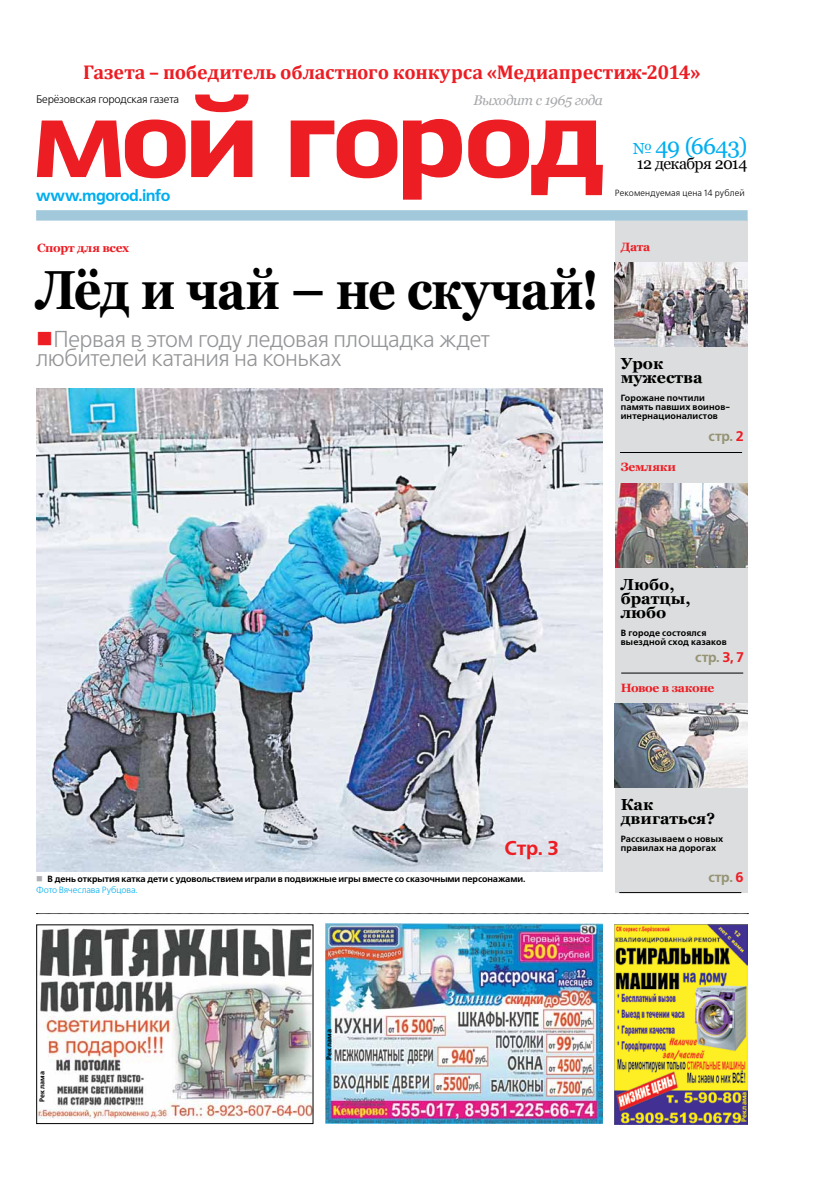
<style>
.page{position:relative;width:820px;height:1191px;background:#fff}
.page>*{position:absolute;margin:0;border:0;box-sizing:border-box;transform-origin:0 0}
.t1{font:700 55px "Georgia";letter-spacing:-.025em;color:#000;scale:.88 1}
.t2{font:23px/19px "Free Set C";letter-spacing:-.025em;color:#939598}
.t3{font:23px "Georgia";letter-spacing:-.04em;color:#00aeef}
.t4{font:700 20px "Cambria";letter-spacing:-.005em;color:#ed1d24}
.t5{font:700 20px "Free Set C";color:#ed1d24}
.t6{font:700 16px/14px "Georgia";color:#000}
.t7{font:700 16px "Free Set C";letter-spacing:-.035em;color:#00aeef}
.t8{font:16px "Georgia";letter-spacing:-.04em;color:#000}
.t9{font:700 14px "Free Set C";letter-spacing:-.01em;color:#959374}
.t10{font:italic 14px "Georgia";letter-spacing:-.035em;color:#a7a9ac}
.t11{font:700 12px "Georgia";letter-spacing:-.03em;color:#ed1d24}
.t12{font:11px "Free Set C";letter-spacing:-.02em;color:#000}
.t13{font:700 9px/9px "Free Set C";letter-spacing:.01em;color:#000}
.t14{font:9px "Free Set C";letter-spacing:.01em;color:#000}
.t15{font:9px "Free Set C";letter-spacing:-.01em;color:#00aeef}
.t16{font:700 7px "Free Set C";letter-spacing:.015em;color:#000}
.t17{font:700 7px "Free Set C";letter-spacing:.015em;color:#fff200}
.s1{font-size:16px}
.s2{color:#ed1d24}
</style>
<div class="page">
<svg style="left:36px;top:913px;width:712px;height:1px"></svg>
<svg style="left:37px;top:94px;width:565px;height:106px"></svg>
<div style="left:614px;top:220px;width:133px;height:672px;background:#dcddde"></div>
<hr style="left:619px;top:452px;width:122px;height:1px;background:#000">
<hr style="left:621px;top:673px;width:122px;height:1px;background:#000">
<hr style="left:619px;top:892px;width:122px;height:1px;background:#000">
<img style="left:614px;top:263px;width:133px;height:83px">
<img style="left:614px;top:483px;width:133px;height:84px">
<img style="left:614px;top:703px;width:133px;height:84px">
<div style="left:36px;top:210px;width:711px;height:11px;background:#a1c8db"></div>
<img style="left:614px;top:924px;width:133px;height:200px">
<img style="left:38px;top:928px;width:273px;height:190px">
<div style="left:36px;top:924px;width:277px;height:200px;border:1px solid #000"></div>
<img style="left:325px;top:924px;width:277px;height:199px">
<img style="left:36px;top:388px;width:566px;height:483px">
<h3 class="t4" style="left:83px;top:60px;width:619px">Газета – победитель областного конкурса «Медиапрестиж-2014»</h3>
<p class="t12" style="left:36px;top:93px;width:145px">Берёзовская городская газета</p>
<h3 class="t10" style="left:473px;top:92px;width:131px">Выходит с 1965 года</h3>
<h3 class="t7" style="left:36px;top:187px;width:136px">www.mgorod.info</h3>
<h2 class="t3" style="left:632px;top:133px;width:116px"><span class="s1">№</span> 49 (6643)</h2>
<h3 class="t8" style="left:636px;top:155px;width:112px">12 декабря 2014</h3>
<p class="t14" style="left:614px;top:188px;width:131px">Рекомендуемая цена 14 рублей</p>
<h3 class="t11" style="left:37px;top:241px;width:94px">Спорт для всех</h3>
<h1 class="t1" style="left:36px;top:259px;width:641px">Лёд и чай – не скучай!</h1>
<h2 class="t2" style="left:36px;top:330px;width:455px;text-indent:17px">Первая в этом году ледовая площадка ждет любителей катания на коньках</h2>
<h3 class="t11" style="left:620px;top:240px;width:31px">Дата</h3>
<h3 class="t6" style="left:620px;top:357px;width:83px">Урок мужества</h3>
<p class="t13" style="left:620px;top:394px;width:111px">Горожане почтили память павших воинов&shy;интернационалистов</p>
<h3 class="t11" style="left:620px;top:460px;width:57px">Земляки</h3>
<h3 class="t9" style="left:708px;top:428px;width:37px">стр. <span class="s2">2</span></h3>
<h3 class="t6" style="left:620px;top:577px;width:71px">Любо, братцы, любо</h3>
<p class="t13" style="left:620px;top:628px;width:107px">В городе состоялся выездной сход казаков</p>
<h3 class="t9" style="left:695px;top:649px;width:50px">стр. <span class="s2">3, 7</span></h3>
<h3 class="t11" style="left:620px;top:681px;width:95px">Новое в законе</h3>
<h3 class="t5" style="left:504px;top:837px;width:56px">Стр. 3</h3>
<p class="t13" style="left:47px;top:875px;width:479px">В день открытия катка дети с удовольствием играли в подвижные игры вместе со сказочными персонажами.</p>
<p class="t15" style="left:36px;top:885px;width:103px">Фото Вячеслава Рубцова.</p>
<h3 class="t6" style="left:620px;top:798px;width:96px">Как двигаться?</h3>
<p class="t13" style="left:620px;top:835px;width:104px">Рассказываем о новых правилах на дорогах</p>
<h3 class="t9" style="left:708px;top:869px;width:37px">стр. <span class="s2">6</span></h3>
<p class="t16" style="left:38px;top:1101px;width:32px;rotate:-90deg">Реклама</p>
<p class="t16" style="left:325px;top:1060px;width:32px;rotate:-90deg">Реклама</p>
<p class="t17" style="left:739px;top:1122px;width:32px;rotate:-90deg">Реклама</p>
</div>
